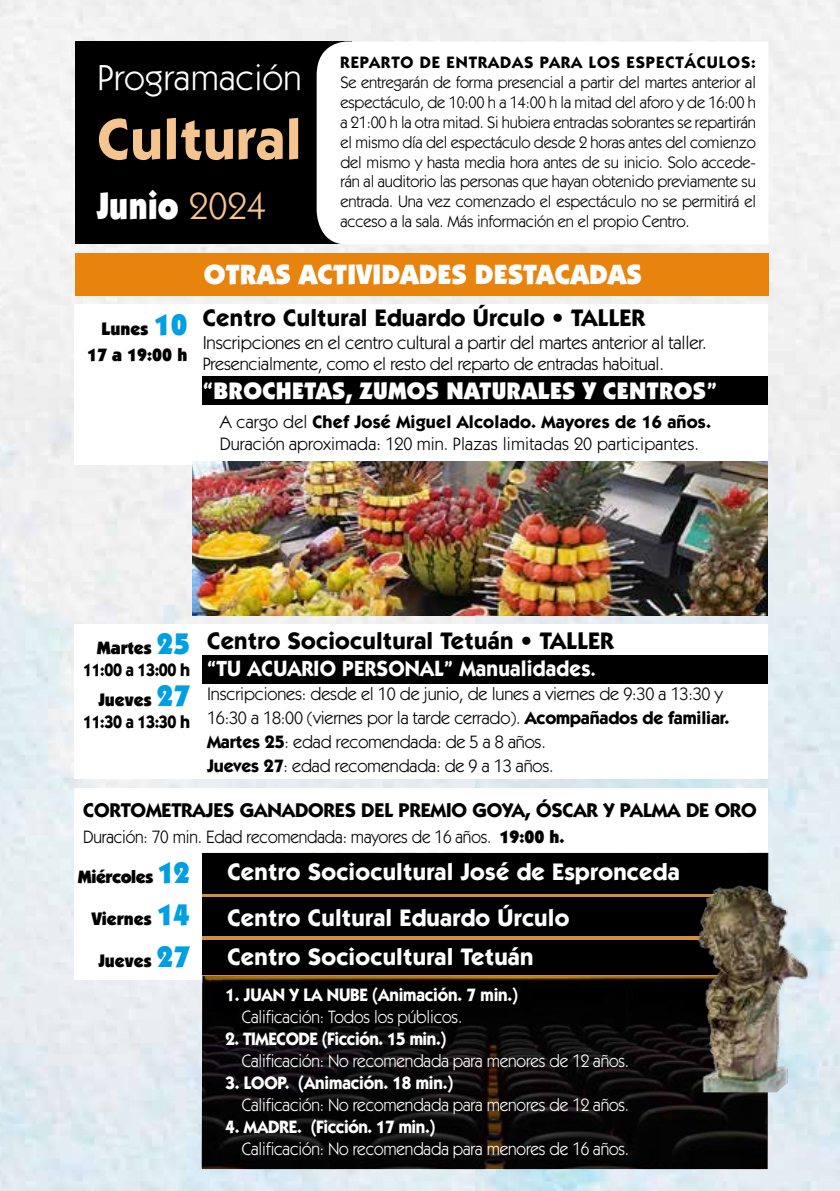
<style>
.page{position:relative;width:840px;height:1191px;background:#fff}
.page>*{position:absolute;margin:0;border:0;box-sizing:border-box;transform-origin:0 0}
.t1{font:700 58px "Itc Kabel";letter-spacing:.01em;color:#f6c48e}
.t2{font:900 38px "Itc Kabel";letter-spacing:.01em;color:#fff;scale:.9 1}
.t3{font:36.4px "Itc Kabel";letter-spacing:.01em;color:#fff}
.t4{font:900 28px "Itc Kabel";color:#fff}
.t5{font:700 24px/45.4px "Itc Kabel";letter-spacing:.01em;color:#fff}
.t6{font:700 24px "Itc Kabel";letter-spacing:.01em;color:#000}
.t7{font:900 24px "Itc Kabel";letter-spacing:.01em;color:#fff}
.t8{font:700 22px "Itc Kabel";letter-spacing:.01em;color:#fff;scale:.95 1}
.t9{font:700 20px "Itc Kabel";letter-spacing:-.005em;color:#000}
.t10{font:18.6px "Itc Kabel";letter-spacing:-.01em;color:#000}
.t11{font:18px/24px "Itc Kabel";letter-spacing:-.01em;color:#000}
.t12{font:18px "Itc Kabel";letter-spacing:-.01em;color:#fff;scale:.95 1}
.t13{font:18px/22px "Itc Kabel";letter-spacing:.01em;color:#000}
.t14{font:700 18px "Itc Kabel";letter-spacing:-.01em;color:#fff;scale:.95 1}
.t15{font:18px "Itc Kabel";letter-spacing:-.01em;color:#000;scale:.95 1}
.t16{font:700 18px/22px "Itc Kabel";letter-spacing:-.025em;color:#000;text-align:right;scale:.9 1}
.t17{font:900 18px/26px "Itc Kabel";color:#000;text-align:right}
.t18{font:900 18px "Itc Kabel";letter-spacing:-.025em;color:#000}
.t19{font:16.6px/20px "Itc Kabel";letter-spacing:-.01em;color:#000;text-align:justify}
.t20{font:700 16.6px "Itc Kabel";letter-spacing:.055em;color:#000}
.s1{font-weight:400;color:#f6c48e}
.s2{font-size:30px;color:#009fe3}
.s3{font-weight:700}
.s4{font-weight:900}
.s5{font-weight:900;font-size:30px;color:#009fe3}
.s6{font-size:18px}
</style>
<div class="page">
<img style="left:0;top:0;width:475px;height:1191px">
<img style="left:475px;top:0;width:364px;height:1191px">
<div style="left:74px;top:788px;width:693px;height:192px;background:#fff"></div>
<img style="left:201px;top:853px;width:566px;height:130px">
<div style="left:202px;top:867px;width:519px;height:108px;background:#d18d44"></div>
<hr style="left:839px;top:1117px;width:1px;height:74px;background:#000">
<div style="left:74px;top:304px;width:693px;height:161px;background:#fff"></div>
<div style="left:202px;top:376px;width:565px;height:29px;background:#000"></div>
<div style="left:75px;top:41px;width:276px;height:203px;background:#000"></div>
<svg style="left:316px;top:41px;width:461px;height:203px"></svg>
<div style="left:75px;top:253px;width:693px;height:42px;background:#e8840e"></div>
<div style="left:74px;top:623px;width:693px;height:155px;background:#fff"></div>
<div style="left:202px;top:654px;width:565px;height:29px;background:#000"></div>
<img style="left:193px;top:461px;width:574px;height:154px">
<div style="left:202px;top:853px;width:564px;height:40px;background:#000"></div>
<div style="left:202px;top:897px;width:564px;height:39px;background:#000"></div>
<div style="left:202px;top:940px;width:564px;height:34px;background:#000"></div>
<svg style="left:201px;top:983px;width:566px;height:186px;background:#0a0809"></svg>
<img style="left:672px;top:875px;width:144px;height:217px">
<p class="t20" style="left:340px;top:52px;width:416px">REPARTO DE ENTRADAS PARA LOS ESPECTÁCULOS:</p>
<p class="t19" style="left:340px;top:72px;width:417px">Se entregarán de forma presencial a partir del martes anterior al espectáculo, de 10:00 h a 14:00 h la mitad del aforo y de 16:00 h a 21:00 h la otra mitad. Si hubiera entradas sobrantes se repartirán el mismo día del espectáculo desde 2 horas antes del comienzo del mismo y hasta media hora antes de su inicio. Solo accede&shy;rán al auditorio las personas que hayan obtenido previamente su entrada. Una vez comenzado el espectáculo no se permitirá el acceso a la sala. Más información en el propio Centro.</p>
<h3 class="t4" style="left:204px;top:257px;width:439px">OTRAS ACTIVIDADES DESTACADAS</h3>
<h3 class="t3" style="left:97px;top:56px;width:205px">Programación</h3>
<h1 class="t1" style="left:97px;top:104px;width:205px">Cultural</h1>
<h2 class="t2" style="left:97px;top:183px;width:189px">Junio <span class="s1">2024</span></h2>
<p class="t17" style="left:87px;top:316px;width:102px">Lunes <span class="s2">10<br></span>17 a 19:00 h</p>
<h3 class="t6" style="left:202px;top:304px;width:444px">Centro Cultural Eduardo Úrculo • TALLER</h3>
<p class="t10" style="left:202px;top:331px;width:505px">Inscripciones en el centro cultural a partir del martes anterior al taller.</p>
<p class="t11" style="left:202px;top:352px;width:462px">Presencialmente, como el resto del reparto de entradas habitual.</p>
<h3 class="t7" style="left:202px;top:376px;width:515px"><span class="s3">“</span>BROCHETAS, ZUMOS NATURALES Y CENTROS<span class="s3">”</span></h3>
<p class="t13" style="left:219px;top:411px;width:492px">A cargo del <span class="s3">Chef José Miguel Alcolado. Mayores de 16 años.<br></span>Duración aproximada: 120 min. Plazas limitadas 20 participantes.</p>
<p class="t16" style="left:83px;top:636px;width:120px"><span class="s4">Martes</span> <span class="s5">25<br></span>11:00 a 13:00 h</p>
<p class="t16" style="left:83px;top:688px;width:120px"><span class="s4">Jueves</span> <span class="s5">27<br></span>11:30 a 13:30 h</p>
<h3 class="t6" style="left:207px;top:626px;width:408px">Centro Sociocultural Tetuán • TALLER</h3>
<h3 class="t8" style="left:207px;top:655px;width:410px">“TU ACUARIO PERSONAL” Manualidades<span class="s6">.</span></h3>
<p class="t11" style="left:207px;top:681px;width:523px">Inscripciones: desde el 10 de junio, de lunes a viernes de 9:30 a 13:30 y 16:30 a 18:00 (viernes por la tarde cerrado). <span class="s3">Acompañados de familiar.<br>Martes 25</span>: edad recomendada: de 5 a 8 años.<br><span class="s3">Jueves 27</span>: edad recomendada: de 9 a 13 años.</p>
<p class="t9" style="left:83px;top:798px;width:674px">CORTOMETRAJES GANADORES DEL PREMIO GOYA, ÓSCAR Y PALMA DE ORO</p>
<p class="t15" style="left:83px;top:826px;width:508px">Duración: 70 min. Edad recomendada: mayores de 16 años. <span class="s4">19:00 h.</span></p>
<h3 class="t5" style="left:227px;top:849px;width:453px">Centro Sociocultural José de Espronceda<br>Centro Cultural Eduardo Úrculo</h3>
<h3 class="t5" style="left:227px;top:934px;width:307px">Centro Sociocultural Tetuán</h3>
<p class="t14" style="left:225px;top:984px;width:309px">1. JUAN Y LA NUBE (Animación. 7 min.)</p>
<p class="t12" style="left:242px;top:1006px;width:233px">Calificación: Todos los públicos.</p>
<p class="t14" style="left:225px;top:1028px;width:234px">2. TIMECODE (Ficción. 15 min.)</p>
<p class="t12" style="left:242px;top:1050px;width:409px">Calificación: No recomendada para menores de 12 años.</p>
<p class="t14" style="left:225px;top:1072px;width:241px">3. LOOP. (Animación. 18 min.)</p>
<p class="t12" style="left:242px;top:1094px;width:409px">Calificación: No recomendada para menores de 12 años.</p>
<p class="t14" style="left:225px;top:1116px;width:222px">4. MADRE. (Ficción. 17 min.)</p>
<p class="t12" style="left:242px;top:1138px;width:409px">Calificación: No recomendada para menores de 16 años.</p>
<p class="t18" style="left:78px;top:865px;width:114px">Miércoles <span class="s2">12</span></p>
<p class="t17" style="left:92px;top:905px;width:100px">Viernes <span class="s2">14</span></p>
<p class="t17" style="left:99px;top:947px;width:93px">Jueves <span class="s2">27</span></p>
</div>
